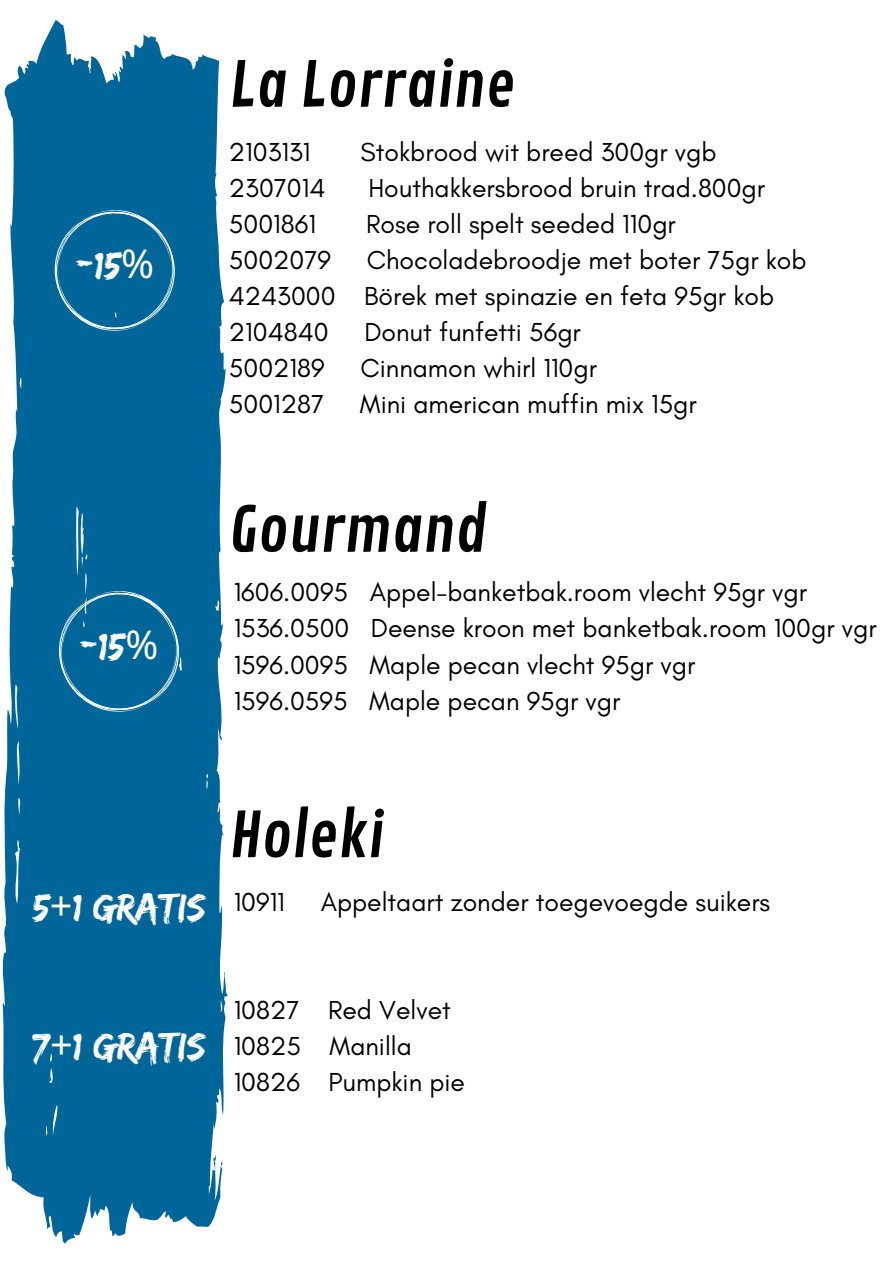
<style>
.page{position:relative;width:894px;height:1264px;background:#fff}
.page>*{position:absolute;margin:0;border:0;box-sizing:border-box;transform-origin:0 0}
.t1{font:61.5px "Contrail One";color:#000}
.t2{font:39.75px "Edo";color:#fff}
.t3{font:26.55px "Glacial Indifference";color:#000}
.s1{font-family:"Noto Sans"}
</style>
<div class="page">
<svg style="left:2px;top:20px;width:226px;height:1223px;background:#227aa6"></svg>
<svg style="left:54px;top:208px;width:121px;height:126px;background:#0f6f9f"></svg>
<svg style="left:58px;top:589px;width:121px;height:126px;background:#0f6f9f"></svg>
<p class="t2" style="left:75px;top:242px;width:81px">-15<span class="s1">%</span></p>
<p class="t2" style="left:79px;top:623px;width:81px">-15<span class="s1">%</span></p>
<p class="t1" style="left:229px;top:48px;width:287px">La Lorraine</p>
<p class="t3" style="left:229px;top:135px;width:83px">2103131</p>
<p class="t3" style="left:360px;top:135px;width:357px">Stokbrood wit breed 300gr vgb</p>
<h2 class="t3" style="left:229px;top:171px;width:98px">2307014</h2>
<h2 class="t3" style="left:368px;top:171px;width:398px">Houthakkersbrood bruin trad.800gr</h2>
<p class="t3" style="left:229px;top:207px;width:88px">5001861</p>
<p class="t3" style="left:366px;top:207px;width:311px">Rose roll spelt seeded 110gr</p>
<h2 class="t3" style="left:229px;top:243px;width:103px">5002079</h2>
<h2 class="t3" style="left:367px;top:243px;width:441px">Chocoladebroodje met boter 75gr kob</h2>
<h2 class="t3" style="left:229px;top:279px;width:546px">4243000 Börek met spinazie en feta 95gr kob</h2>
<h2 class="t3" style="left:229px;top:315px;width:101px">2104840</h2>
<h2 class="t3" style="left:364px;top:315px;width:218px">Donut funfetti 56gr</h2>
<h1 class="t3" style="left:229px;top:351px;width:97px">5002189</h1>
<h1 class="t3" style="left:360px;top:351px;width:238px">Cinnamon whirl 110gr</h1>
<p class="t3" style="left:229px;top:387px;width:97px">5001287</p>
<p class="t3" style="left:360px;top:387px;width:338px">Mini american muffin mix 15gr</p>
<p class="t1" style="left:229px;top:493px;width:259px">Gourmand</p>
<p class="t3" style="left:233px;top:576px;width:574px">1606.0095 Appel-banketbak.room vlecht 95gr vgr</p>
<p class="t3" style="left:233px;top:612px;width:644px">1536.0500 Deense kroon met banketbak.room 100gr vgr</p>
<p class="t3" style="left:233px;top:648px;width:463px">1596.0095 Maple pecan vlecht 95gr vgr</p>
<p class="t3" style="left:233px;top:684px;width:388px">1596.0595 Maple pecan 95gr vgr</p>
<h1 class="t2" style="left:32px;top:883px;width:175px">5<span class="s1">+</span>1 GRATIS</h1>
<h1 class="t1" style="left:229px;top:799px;width:156px">Holeki</h1>
<p class="t3" style="left:233px;top:886px;width:53px">10911</p>
<p class="t3" style="left:320px;top:886px;width:451px">Appeltaart zonder toegevoegde suikers</p>
<p class="t2" style="left:32px;top:1022px;width:176px">7<span class="s1">+</span>1 GRATIS</p>
<p class="t3" style="left:233px;top:994px;width:218px">10827 Red Velvet</p>
<p class="t3" style="left:233px;top:1030px;width:180px">10825 Manilla</p>
<p class="t3" style="left:233px;top:1066px;width:233px">10826 Pumpkin pie</p>
</div>
